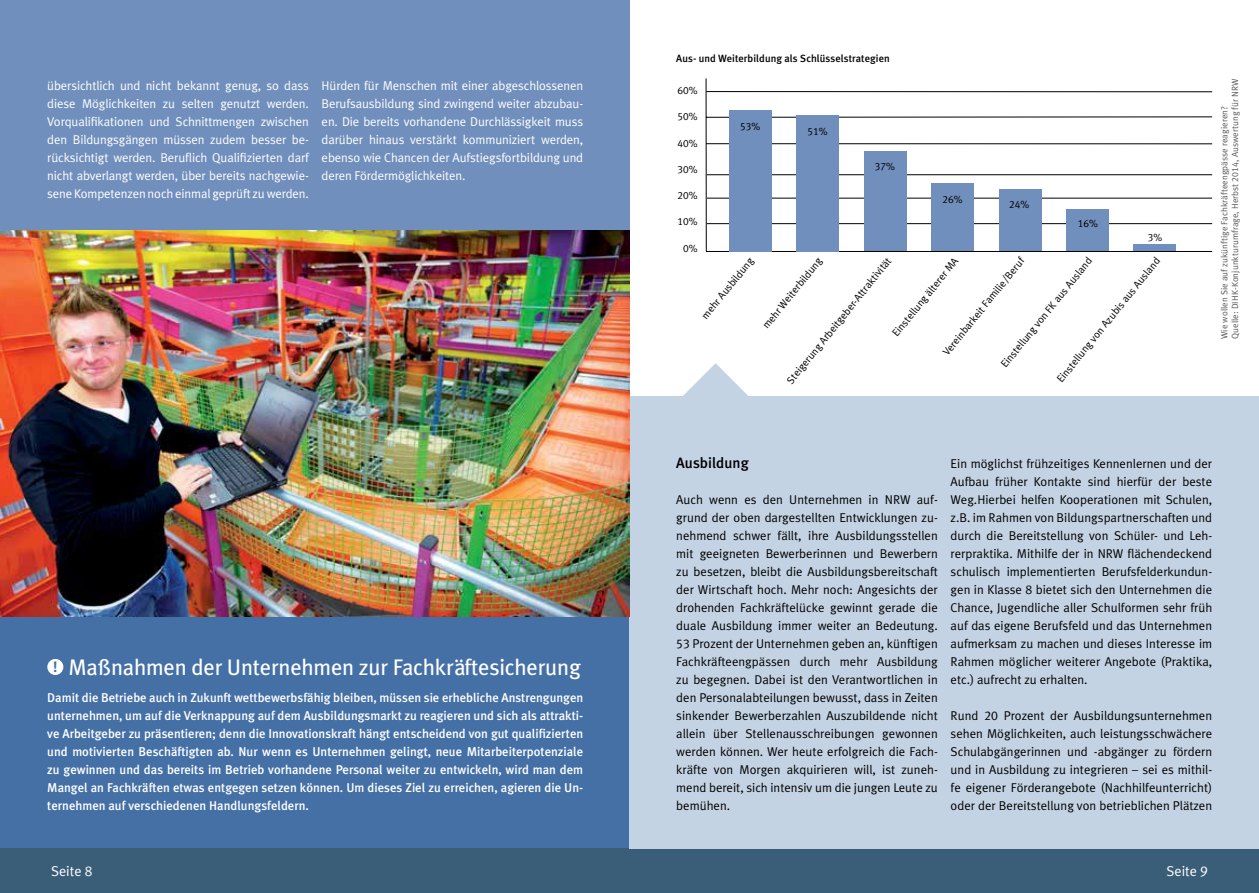
<style>
.page{position:relative;width:1259px;height:893px;background:#fff}
.page>*{position:absolute;margin:0;border:0;box-sizing:border-box;transform-origin:0 0}
.t1{font:22.5px "Meta Plus";letter-spacing:-.01em;color:#fff}
.t2{font:500 15px "Meta Plus";color:#000}
.t3{font:14.25px "Meta Plus Normal";color:#fff}
.t4{font:12.75px/18px "Meta Plus Normal";color:#000;text-align:justify}
.t5{font:500 12.75px/18px "Meta Plus";color:#fff;text-align:justify}
.t6{font:12.75px/18px "Meta Plus Normal";letter-spacing:-.01em;color:#fff;text-align:justify}
.t7{font:10.5px "Meta Plus Normal";color:#000}
.t8{font:500 10.5px "Meta Plus";letter-spacing:.005em;color:#000}
.t9{font:10.5px "Meta Plus Normal Caps";letter-spacing:.005em;color:#000}
.t10{font:9px/10.5px "Meta Plus Normal";letter-spacing:.005em;color:#58595b}
.s1{font-family:"Meta Plus Normal Caps"}
.s2{font-weight:700;font-size:15px;color:#4470a6}
</style>
<div class="page">
<div style="left:0;top:848px;width:1259px;height:45px;background:#3b5e78"></div>
<div style="left:0;top:0;width:629px;height:230px;background:#718fbc"></div>
<div style="left:0;top:616px;width:630px;height:232px;background:#4470a6"></div>
<div style="left:47px;top:659px;width:16px;height:16px;background:#fff;border-radius:50%"></div>
<div style="left:630px;top:396px;width:629px;height:452px;background:#c4d3e3"></div>
<svg style="left:683px;top:363px;width:65px;height:33px"></svg>
<div style="left:1133px;top:244px;width:43px;height:8px;background:#718fbc"></div>
<hr style="left:707px;top:174px;width:505px;height:1px;background:#000">
<hr style="left:707px;top:198px;width:505px;height:1px;background:#000">
<hr style="left:707px;top:223px;width:505px;height:1px;background:#000">
<div style="left:863px;top:151px;width:43px;height:101px;background:#718fbc"></div>
<div style="left:931px;top:184px;width:42px;height:68px;background:#718fbc"></div>
<div style="left:998px;top:190px;width:43px;height:62px;background:#718fbc"></div>
<div style="left:1066px;top:209px;width:42px;height:43px;background:#718fbc"></div>
<hr style="left:706px;top:78px;width:1px;height:173px;background:#000">
<hr style="left:706px;top:251px;width:506px;height:1px;background:#000">
<hr style="left:706px;top:143px;width:506px;height:1px;background:#000">
<hr style="left:706px;top:117px;width:506px;height:1px;background:#000">
<hr style="left:706px;top:91px;width:506px;height:1px;background:#000">
<div style="left:729px;top:111px;width:42px;height:141px;background:#718fbc"></div>
<div style="left:796px;top:116px;width:43px;height:136px;background:#718fbc"></div>
<img style="left:0;top:230px;width:630px;height:386px">
<p class="t6" style="left:47px;top:76px;width:263px">übersichtlich und nicht bekannt genug, so dass diese Möglichkeiten zu selten genutzt werden.<br>Vorqualifikationen und Schnittmengen zwischen den Bildungsgängen müssen zudem besser be&shy;rücksichtigt werden. Beruflich Qualifizierten darf nicht abverlangt werden, über bereits nachgewie&shy;sene Kompetenzen noch einmal geprüft zu werden.</p>
<p class="t6" style="left:322px;top:76px;width:263px">Hürden für Menschen mit einer abgeschlossenen Berufsausbildung sind zwingend weiter abzubau&shy;en. Die bereits vorhandene Durchlässigkeit muss darüber hinaus verstärkt kommuniziert werden, ebenso wie Chancen der Aufstiegsfortbildung und deren Fördermöglichkeiten.</p>
<p class="t8" style="left:676px;top:53px;width:215px">Aus- und Weiterbildung als Schlüsselstrategien</p>
<p class="t9" style="left:677px;top:84px;width:22px">60%</p>
<p class="t9" style="left:677px;top:111px;width:22px">50%</p>
<p class="t9" style="left:677px;top:137px;width:22px">40%</p>
<p class="t9" style="left:677px;top:163px;width:22px">30%</p>
<p class="t9" style="left:677px;top:189px;width:22px">20%</p>
<p class="t9" style="left:677px;top:216px;width:22px">10%</p>
<p class="t9" style="left:683px;top:242px;width:16px">0%</p>
<p class="t9" style="left:740px;top:120px;width:22px">53%</p>
<p class="t9" style="left:807px;top:125px;width:22px">51%</p>
<p class="t9" style="left:875px;top:160px;width:22px">37%</p>
<p class="t9" style="left:942px;top:194px;width:22px">26%</p>
<p class="t9" style="left:1009px;top:199px;width:22px">24%</p>
<p class="t9" style="left:1077px;top:218px;width:22px">16%</p>
<p class="t9" style="left:1147px;top:231px;width:16px">3%</p>
<p class="t7" style="left:940px;top:350px;width:124px;rotate:-51deg">Vereinbarkeit Familie/Beruf</p>
<p class="t7" style="left:784px;top:379px;width:161px;rotate:-51deg">Steigerung Arbeitgeber-Attraktivität</p>
<p class="t7" style="left:889px;top:331px;width:100px;rotate:-51deg">Einstellung älterer MA</p>
<p class="t7" style="left:998px;top:362px;width:140px;rotate:-51deg">Einstellung von FK aus Ausland</p>
<p class="t7" style="left:1054px;top:377px;width:159px;rotate:-51deg">Einstellung von Azubis aus Ausland</p>
<p class="t7" style="left:699px;top:314px;width:77px;rotate:-51deg">mehr Ausbildung</p>
<p class="t7" style="left:760px;top:323px;width:89px;rotate:-51deg">mehr Weiterbildung</p>
<p class="t10" style="left:1219px;top:339px;width:262px;rotate:-90deg">Wie wollen Sie auf zukünftige Fachkräfteengpässe reagieren?<br>Quelle: DIHK-Konjunkturumfrage, Herbst <span class="s1">2014</span>, Auswertung für NRW</p>
<h1 class="t1" style="left:53px;top:654px;width:529px"><span class="s2">!</span> Maßnahmen der Unternehmen zur Fachkräftesicherung</h1>
<p class="t5" style="left:47px;top:688px;width:537px">Damit die Betriebe auch in Zukunft wettbewerbsfähig bleiben, müssen sie erhebliche Anstrengungen unternehmen, um auf die Verknappung auf dem Ausbildungsmarkt zu reagieren und sich als attrakti&shy;ve Arbeitgeber zu präsentieren; denn die Innovationskraft hängt entscheidend von gut qualifizierten und motivierten Beschäftigten ab. Nur wenn es Unternehmen gelingt, neue Mitarbeiterpotenziale zu gewinnen und das bereits im Betrieb vorhandene Personal weiter zu entwickeln, wird man dem Mangel an Fachkräften etwas entgegen setzen können. Um dieses Ziel zu erreichen, agieren die Un&shy;ternehmen auf verschiedenen Handlungsfeldern.</p>
<p class="t2" style="left:676px;top:454px;width:74px">Ausbildung</p>
<p class="t4" style="left:676px;top:490px;width:263px">Auch wenn es den Unternehmen in NRW auf&shy;grund der oben dargestellten Entwicklungen zu&shy;nehmend schwer fällt, ihre Ausbildungsstellen mit geeigneten Bewerberinnen und Bewerbern zu besetzen, bleibt die Ausbildungsbereitschaft der Wirtschaft hoch. Mehr noch: Angesichts der drohenden Fachkräftelücke gewinnt gerade die duale Ausbildung immer weiter an Bedeutung.<br><span class="s1">53</span> Prozent der Unternehmen geben an, künftigen Fachkräfteengpässen durch mehr Ausbildung zu begegnen. Dabei ist den Verantwortlichen in den Personalabteilungen bewusst, dass in Zeiten sinkender Bewerberzahlen Auszubildende nicht allein über Stellenausschreibungen gewonnen werden können. Wer heute erfolgreich die Fach&shy;kräfte von Morgen akquirieren will, ist zuneh&shy;mend bereit, sich intensiv um die jungen Leute zu bemühen.</p>
<p class="t4" style="left:950px;top:454px;width:263px">Ein möglichst frühzeitiges Kennenlernen und der Aufbau früher Kontakte sind hierfür der beste Weg.Hierbei helfen Kooperationen mit Schulen, z.B. im Rahmen von Bildungspartnerschaften und durch die Bereitstellung von Schüler- und Leh&shy;rerpraktika. Mithilfe der in NRW flächendeckend schulisch implementierten Berufsfelderkundun&shy;gen in Klasse <span class="s1">8</span> bietet sich den Unternehmen die Chance, Jugendliche aller Schulformen sehr früh auf das eigene Berufsfeld und das Unternehmen aufmerksam zu machen und dieses Interesse im Rahmen möglicher weiterer Angebote (Praktika, etc.) aufrecht zu erhalten.</p>
<p class="t4" style="left:950px;top:707px;width:263px">Rund <span class="s1">20</span> Prozent der Ausbildungsunternehmen sehen Möglichkeiten, auch leistungsschwächere Schulabgängerinnen und -abgänger zu fördern und in Ausbildung zu integrieren – sei es mithil&shy;fe eigener Förderangebote (Nachhilfeunterricht) oder der Bereitstellung von betrieblichen Plätzen</p>
<p class="t3" style="left:51px;top:863px;width:43px">Seite <span class="s1">8</span></p>
<p class="t3" style="left:1166px;top:863px;width:43px">Seite <span class="s1">9</span></p>
</div>
